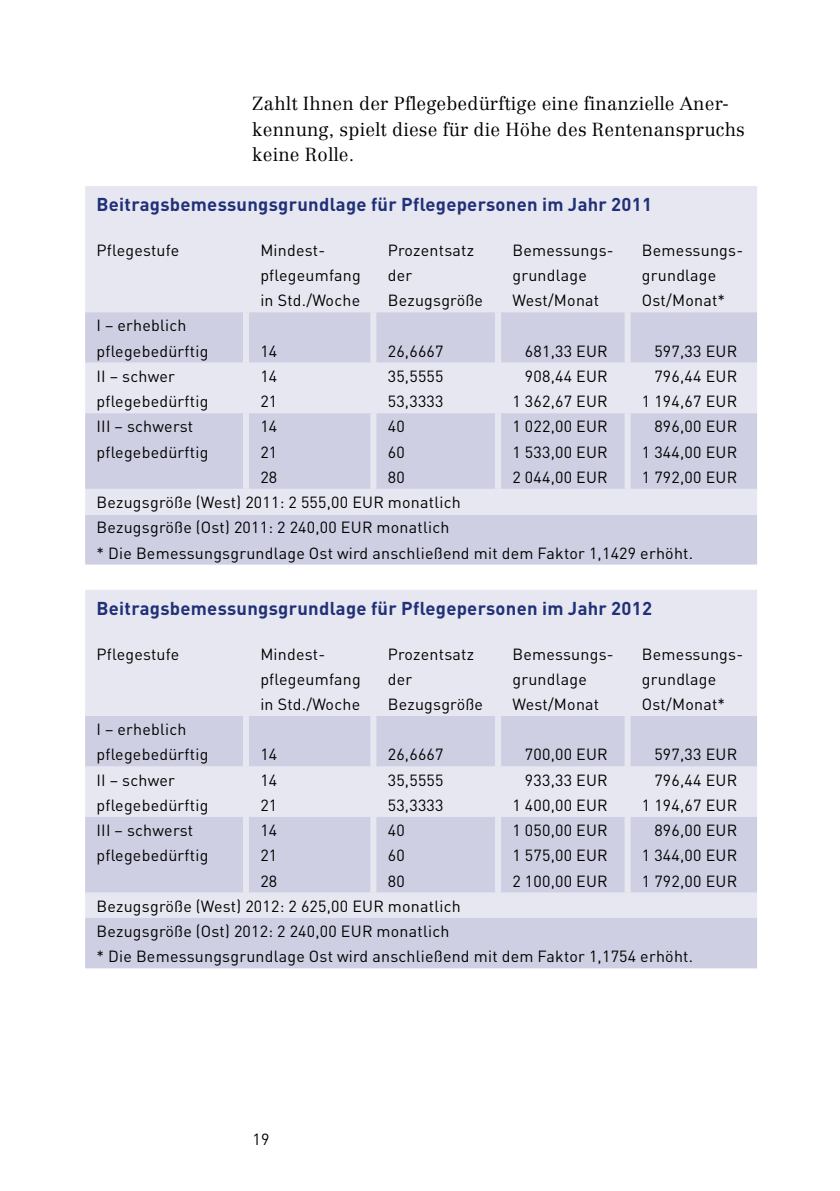
<style>
.page{position:relative;width:840px;height:1191px;background:#fff}
.page>*{position:absolute;margin:0;border:0;box-sizing:border-box;transform-origin:0 0}
.t1{font:300 18.6px/25.2px "Centennial";letter-spacing:.01em;color:#000}
.t2{font:700 18.4px "DIN";letter-spacing:.015em;color:#213178}
.t3{font:16px/25.2px "DIN";letter-spacing:.015em;color:#000}
</style>
<div class="page">
<div style="left:85px;top:590px;width:671px;height:126px;background:#e7e7f1"></div>
<svg style="left:85px;top:716px;width:671px;height:252px;background:#d6d6e7"></svg>
<div style="left:243px;top:640px;width:6px;height:76px;background:#e7e7f1"></div>
<div style="left:370px;top:640px;width:6px;height:76px;background:#e7e7f1"></div>
<div style="left:495px;top:640px;width:6px;height:76px;background:#e7e7f1"></div>
<div style="left:624px;top:640px;width:6px;height:76px;background:#e7e7f1"></div>
<div style="left:243px;top:716px;width:6px;height:50px;background:#e7e7f1"></div>
<div style="left:370px;top:716px;width:6px;height:50px;background:#e7e7f1"></div>
<div style="left:495px;top:716px;width:6px;height:50px;background:#e7e7f1"></div>
<div style="left:624px;top:716px;width:6px;height:50px;background:#e7e7f1"></div>
<div style="left:243px;top:766px;width:6px;height:51px;background:#e7e7f1"></div>
<div style="left:370px;top:766px;width:6px;height:51px;background:#e7e7f1"></div>
<div style="left:495px;top:766px;width:6px;height:51px;background:#e7e7f1"></div>
<div style="left:624px;top:766px;width:6px;height:51px;background:#e7e7f1"></div>
<div style="left:243px;top:817px;width:6px;height:75px;background:#e7e7f1"></div>
<div style="left:370px;top:817px;width:6px;height:75px;background:#e7e7f1"></div>
<div style="left:495px;top:817px;width:6px;height:75px;background:#e7e7f1"></div>
<div style="left:624px;top:817px;width:6px;height:75px;background:#e7e7f1"></div>
<div style="left:85px;top:186px;width:671px;height:126px;background:#e7e7f1"></div>
<svg style="left:85px;top:312px;width:671px;height:252px;background:#d6d6e7"></svg>
<div style="left:243px;top:236px;width:6px;height:76px;background:#e7e7f1"></div>
<div style="left:370px;top:236px;width:6px;height:76px;background:#e7e7f1"></div>
<div style="left:495px;top:236px;width:6px;height:76px;background:#e7e7f1"></div>
<div style="left:624px;top:236px;width:6px;height:76px;background:#e7e7f1"></div>
<div style="left:243px;top:312px;width:6px;height:51px;background:#e7e7f1"></div>
<div style="left:370px;top:312px;width:6px;height:51px;background:#e7e7f1"></div>
<div style="left:495px;top:312px;width:6px;height:51px;background:#e7e7f1"></div>
<div style="left:624px;top:312px;width:6px;height:51px;background:#e7e7f1"></div>
<div style="left:243px;top:363px;width:6px;height:50px;background:#e7e7f1"></div>
<div style="left:370px;top:363px;width:6px;height:50px;background:#e7e7f1"></div>
<div style="left:495px;top:363px;width:6px;height:50px;background:#e7e7f1"></div>
<div style="left:624px;top:363px;width:6px;height:50px;background:#e7e7f1"></div>
<div style="left:243px;top:413px;width:6px;height:76px;background:#e7e7f1"></div>
<div style="left:370px;top:413px;width:6px;height:76px;background:#e7e7f1"></div>
<div style="left:495px;top:413px;width:6px;height:76px;background:#e7e7f1"></div>
<div style="left:624px;top:413px;width:6px;height:76px;background:#e7e7f1"></div>
<p class="t1" style="left:252px;top:91px;width:494px">Zahlt Ihnen der Pflegebedürftige eine finanzielle Aner&shy;kennung, spielt diese für die Höhe des Rentenanspruchs keine Rolle.</p>
<p class="t2" style="left:96px;top:193px;width:557px">Beitragsbemessungsgrundlage für Pflegepersonen im Jahr 2011</p>
<p class="t3" style="left:96px;top:237px;width:84px">Pflegestufe</p>
<p class="t3" style="left:260px;top:237px;width:102px">Mindest&shy;pflegeumfang in Std./Woche</p>
<p class="t3" style="left:387px;top:237px;width:97px">Prozentsatz der<br>Bezugsgröße</p>
<p class="t3" style="left:512px;top:237px;width:103px">Bemessungs&shy;grundlage<br>West/Monat</p>
<p class="t3" style="left:641px;top:237px;width:103px">Bemessungs&shy;grundlage<br>Ost/Monat*</p>
<p class="t3" style="left:96px;top:313px;width:113px">I – erheblich pflegebedürftig</p>
<p class="t3" style="left:260px;top:338px;width:18px">14</p>
<p class="t3" style="left:387px;top:338px;width:57px">26,6667</p>
<p class="t3" style="left:524px;top:338px;width:84px">681,33 EUR</p>
<p class="t3" style="left:654px;top:338px;width:84px">597,33 EUR</p>
<p class="t3" style="left:96px;top:363px;width:113px">II – schwer pflegebedürftig</p>
<p class="t3" style="left:260px;top:363px;width:18px">14<br>21</p>
<p class="t3" style="left:387px;top:363px;width:57px">35,5555<br>53,3333</p>
<p class="t3" style="left:512px;top:363px;width:97px;text-align:right">908,44 EUR<br>1 362,67 EUR</p>
<p class="t3" style="left:641px;top:363px;width:97px;text-align:right">796,44 EUR<br>1 194,67 EUR</p>
<p class="t3" style="left:96px;top:414px;width:113px">III – schwerst pflegebedürftig</p>
<p class="t3" style="left:260px;top:414px;width:18px;text-align:justify">14<br>21<br>28</p>
<p class="t3" style="left:387px;top:414px;width:18px;text-align:justify">40<br>60<br>80</p>
<p class="t3" style="left:512px;top:414px;width:97px;text-align:justify">1 022,00 EUR 1 533,00 EUR 2 044,00 EUR</p>
<p class="t3" style="left:641px;top:414px;width:97px;text-align:justify;text-indent:12px">896,00 EUR 1 344,00 EUR 1 792,00 EUR</p>
<p class="t3" style="left:96px;top:489px;width:597px">Bezugsgröße (West) 2011: 2 555,00 EUR monatlich<br>Bezugsgröße (Ost) 2011: 2 240,00 EUR monatlich<br>* Die Bemessungsgrundlage Ost wird anschließend mit dem Faktor 1,1429 erhöht.</p>
<p class="t2" style="left:96px;top:596px;width:557px">Beitragsbemessungsgrundlage für Pflegepersonen im Jahr 2012</p>
<p class="t3" style="left:96px;top:641px;width:84px">Pflegestufe</p>
<p class="t3" style="left:260px;top:641px;width:102px">Mindest&shy;pflegeumfang in Std./Woche</p>
<p class="t3" style="left:387px;top:641px;width:97px">Prozentsatz der<br>Bezugsgröße</p>
<p class="t3" style="left:512px;top:641px;width:103px">Bemessungs&shy;grundlage<br>West/Monat</p>
<p class="t3" style="left:641px;top:641px;width:103px">Bemessungs&shy;grundlage<br>Ost/Monat*</p>
<p class="t3" style="left:96px;top:716px;width:113px">I – erheblich pflegebedürftig</p>
<p class="t3" style="left:260px;top:742px;width:18px">14</p>
<p class="t3" style="left:387px;top:742px;width:57px">26,6667</p>
<p class="t3" style="left:524px;top:742px;width:84px">700,00 EUR</p>
<p class="t3" style="left:654px;top:742px;width:84px">597,33 EUR</p>
<p class="t3" style="left:96px;top:767px;width:113px">II – schwer pflegebedürftig</p>
<p class="t3" style="left:260px;top:767px;width:18px">14<br>21</p>
<p class="t3" style="left:387px;top:767px;width:57px">35,5555<br>53,3333</p>
<p class="t3" style="left:512px;top:767px;width:97px;text-align:right">933,33 EUR<br>1 400,00 EUR</p>
<p class="t3" style="left:641px;top:767px;width:97px;text-align:right">796,44 EUR<br>1 194,67 EUR</p>
<p class="t3" style="left:96px;top:817px;width:113px">III – schwerst pflegebedürftig</p>
<p class="t3" style="left:260px;top:817px;width:18px;text-align:justify">14<br>21<br>28</p>
<p class="t3" style="left:387px;top:817px;width:18px;text-align:justify">40<br>60<br>80</p>
<p class="t3" style="left:512px;top:817px;width:97px;text-align:justify">1 050,00 EUR 1 575,00 EUR 2 100,00 EUR</p>
<p class="t3" style="left:641px;top:817px;width:97px;text-align:justify;text-indent:12px">896,00 EUR 1 344,00 EUR 1 792,00 EUR</p>
<p class="t3" style="left:96px;top:893px;width:597px">Bezugsgröße (West) 2012: 2 625,00 EUR monatlich<br>Bezugsgröße (Ost) 2012: 2 240,00 EUR monatlich<br>* Die Bemessungsgrundlage Ost wird anschließend mit dem Faktor 1,1754 erhöht.</p>
<p class="t3" style="left:252px;top:1126px;width:18px">19</p>
</div>
